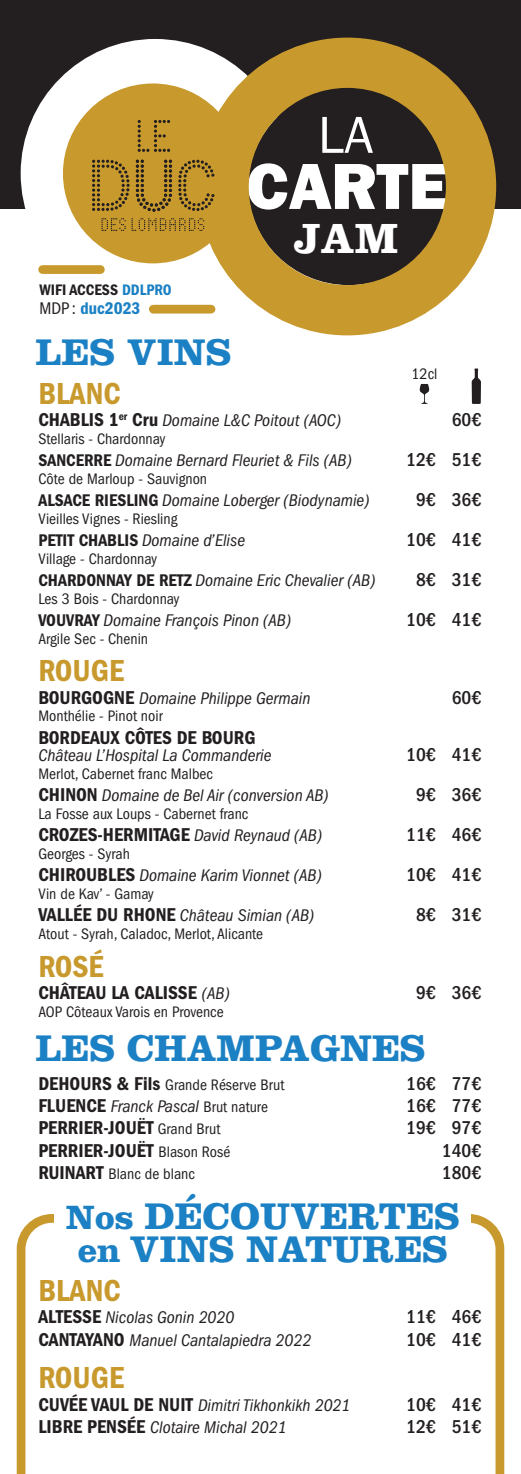
<style>
.page{position:relative;width:521px;height:1474px;background:#fff}
.page>*{position:absolute;margin:0;border:0;box-sizing:border-box;transform-origin:0 0}
.t1{font:65.45px "ITC Franklin Gothic Std Hvy";color:#fff}
.t2{font:52.32px "ITC Franklin Gothic Std";color:#fff}
.t3{font:700 43.75px "Clarendon";color:#fff}
.t4{font:700 38.5px/33.2px "Clarendon";color:#1b81c4;text-align:center}
.t5{font:31.5px "ITC Franklin Gothic Std Dm Cd";color:#c8992d}
.t6{font:500 condensed 19.25px "ITC Franklin Gothic Std";color:#231f20}
.t7{font:19.25px "ITC Franklin Gothic Std Dm Cd";color:#231f20}
.t8{font:italic condensed 17.5px "ITC Franklin Gothic Std";color:#231f20}
.t9{font:17.5px "ITC Franklin Gothic Std Dm Cd";color:#1b81c4}
.t10{font:condensed 15.75px "ITC Franklin Gothic Std";color:#231f20}
.t11{font:15.75px "ITC Franklin Gothic Std Dm Cd";color:#231f20}
.s1{color:#1b81c4}
.s2{font-family:"ITC Franklin Gothic Std";font-stretch:condensed;color:#231f20}
.s3{font-family:"ITC Franklin Gothic Std Dm Cd";font-style:normal;font-stretch:normal;font-size:19.25px}
.s4{font-family:"ITC Franklin Gothic Std Dm Cd";font-style:normal;font-stretch:normal}
.s5{font-family:"ITC Franklin Gothic Std";font-style:italic;font-stretch:condensed;font-size:17.5px}
.s6{font-family:"ITC Franklin Gothic Std Dm Cd";font-stretch:normal;font-size:19.25px}
.s7{font-style:normal;font-size:15.75px}
.s8{font-family:"ITC Franklin Gothic Std";font-stretch:condensed;font-size:15.75px}
.s9{font-size:35px}
</style>
<div class="page">
<div style="left:0;top:0;width:521px;height:209px;background:#231f20"></div>
<div style="left:21px;top:39px;width:269px;height:269px;background:#fff;border-radius:50%"></div>
<div style="left:63px;top:83px;width:180px;height:180px;background:#c8992d;border-radius:50%"></div>
<svg style="left:198px;top:38px;width:298px;height:297px"></svg>
<svg style="left:101px;top:218px;width:103px;height:13px"></svg>
<svg style="left:138px;top:120px;width:32px;height:32px"></svg>
<svg style="left:92px;top:160px;width:38px;height:51px"></svg>
<svg style="left:136px;top:160px;width:36px;height:52px"></svg>
<svg style="left:178px;top:159px;width:36px;height:52px"></svg>
<svg style="left:17px;top:1214px;width:487px;height:259px"></svg>
<div style="left:55px;top:1199px;width:416px;height:82px;background:#fff"></div>
<svg style="left:472px;top:368px;width:9px;height:36px"></svg>
<svg style="left:419px;top:384px;width:10px;height:20px"></svg>
<div style="left:43px;top:265px;width:57px;height:9px;background:#c8992d"></div>
<div style="left:153px;top:305px;width:58px;height:8px;background:#c8992d"></div>
<h2 class="t2" style="left:318px;top:105px;width:57px">LA</h2>
<h1 class="t1" style="left:246px;top:148px;width:203px">CARTE</h1>
<p class="t11" style="left:39px;top:280px;width:134px">WIFI ACCESS <span class="s1">DDLPRO</span></p>
<p class="t9" style="left:39px;top:298px;width:103px"><span class="s2">MDP :</span> duc2023</p>
<h3 class="t4" style="left:36px;top:334px;width:197px">LES VINS</h3>
<h3 class="t3" style="left:294px;top:212px;width:106px">JAM</h3>
<p class="t10" style="left:411px;top:365px;width:27px">12cl</p>
<h3 class="t5" style="left:38px;top:375px;width:84px">BLANC</h3>
<p class="t8" style="left:38px;top:410px;width:304px"><span class="s3">CHABLIS 1</span><sup>er</sup> <span class="s3">Cru</span> Domaine L&amp;C Poitout (AOC)</p>
<p class="t6" style="left:452px;top:409px;width:31px">60€</p>
<p class="t10" style="left:38px;top:429px;width:128px">Stellaris - Chardonnay</p>
<p class="t8" style="left:38px;top:450px;width:315px"><span class="s4">SANCERRE</span> Domaine Bernard Fleuriet &amp; Fils (AB)</p>
<p class="t6" style="left:406px;top:449px;width:77px">12€ 51€</p>
<p class="t10" style="left:38px;top:469px;width:170px">Côte de Marloup - Sauvignon</p>
<p class="t8" style="left:38px;top:490px;width:333px"><span class="s4">ALSACE RIESLING</span> Domaine Loberger (Biodynamie)</p>
<p class="t6" style="left:416px;top:489px;width:67px">9€ 36€</p>
<p class="t10" style="left:38px;top:509px;width:140px">Vieilles Vignes - Riesling</p>
<p class="t8" style="left:38px;top:530px;width:208px"><span class="s4">PETIT CHABLIS</span> Domaine d’Elise</p>
<p class="t6" style="left:406px;top:529px;width:77px">10€ 41€</p>
<p class="t10" style="left:38px;top:549px;width:120px">Village - Chardonnay</p>
<p class="t8" style="left:38px;top:570px;width:338px"><span class="s4">CHARDONNAY DE RETZ</span> Domaine Eric Chevalier (AB)</p>
<p class="t6" style="left:416px;top:569px;width:67px">8€ 31€</p>
<p class="t10" style="left:38px;top:589px;width:142px">Les 3 Bois - Chardonnay</p>
<p class="t8" style="left:38px;top:610px;width:254px"><span class="s4">VOUVRAY</span> Domaine François Pinon (AB)</p>
<p class="t6" style="left:406px;top:609px;width:77px">10€ 41€</p>
<p class="t10" style="left:38px;top:629px;width:111px">Argile Sec - Chenin</p>
<h3 class="t5" style="left:38px;top:653px;width:87px">ROUGE</h3>
<p class="t8" style="left:38px;top:688px;width:273px"><span class="s3">BOURGOGNE</span> Domaine Philippe Germain</p>
<p class="t6" style="left:452px;top:686px;width:31px">60€</p>
<p class="t10" style="left:38px;top:707px;width:126px">Monthélie - Pinot noir</p>
<p class="t7" style="left:38px;top:726px;width:219px">BORDEAUX CÔTES DE BOURG</p>
<p class="t8" style="left:38px;top:745px;width:235px">Château L’Hospital La Commanderie</p>
<p class="t6" style="left:406px;top:744px;width:77px">10€ 41€</p>
<p class="t10" style="left:38px;top:765px;width:176px">Merlot, Cabernet franc Malbec</p>
<p class="t8" style="left:38px;top:785px;width:292px"><span class="s3">CHINON</span> Domaine de Bel Air (conversion AB)</p>
<p class="t6" style="left:416px;top:784px;width:67px">9€ 36€</p>
<p class="t10" style="left:38px;top:804px;width:211px">La Fosse aux Loups - Cabernet franc</p>
<p class="t7" style="left:38px;top:824px;width:285px">CROZES-HERMITAGE <span class="s5">David Reynaud (AB)</span></p>
<p class="t6" style="left:406px;top:824px;width:77px">11€ 46€</p>
<p class="t10" style="left:38px;top:844px;width:93px">Georges - Syrah</p>
<p class="t8" style="left:38px;top:865px;width:285px"><span class="s3">CHIROUBLES</span> Domaine Karim Vionnet (AB)</p>
<p class="t6" style="left:406px;top:864px;width:77px">10€ 41€</p>
<p class="t10" style="left:38px;top:884px;width:117px">Vin de Kav’ - Gamay</p>
<p class="t8" style="left:38px;top:905px;width:277px"><span class="s3">VALLÉE DU RHONE</span> Château Simian (AB)</p>
<p class="t6" style="left:416px;top:904px;width:67px">8€ 31€</p>
<p class="t10" style="left:38px;top:924px;width:226px">Atout - Syrah, Caladoc, Merlot, Alicante</p>
<h3 class="t5" style="left:38px;top:948px;width:67px">ROSÉ</h3>
<p class="t7" style="left:38px;top:981px;width:193px">CHÂTEAU LA CALISSE <span class="s5">(AB)</span></p>
<p class="t6" style="left:416px;top:981px;width:67px">9€ 36€</p>
<p class="t10" style="left:38px;top:1002px;width:187px">AOP Côteaux Varois en Provence</p>
<h3 class="t4" style="left:36px;top:1030px;width:391px">LES CHAMPAGNES</h3>
<p class="t10" style="left:38px;top:1075px;width:247px"><span class="s6">DEHOURS &amp; Fils</span> Grande Réserve Brut</p>
<p class="t6" style="left:406px;top:1072px;width:77px">16€ 77€</p>
<p class="t8" style="left:38px;top:1096px;width:231px"><span class="s3">FLUENCE</span> Franck Pascal <span class="s7">Brut nature</span></p>
<p class="t6" style="left:406px;top:1094px;width:77px">16€ 77€</p>
<p class="t7" style="left:38px;top:1117px;width:183px">PERRIER-JOUËT <span class="s8">Grand Brut</span></p>
<p class="t6" style="left:406px;top:1117px;width:77px">19€ 97€</p>
<p class="t7" style="left:38px;top:1139px;width:193px">PERRIER-JOUËT <span class="s8">Blason Rosé</span></p>
<p class="t6" style="left:442px;top:1139px;width:41px">140€</p>
<p class="t10" style="left:38px;top:1165px;width:158px"><span class="s6">RUINART</span> Blanc de blanc</p>
<p class="t6" style="left:442px;top:1162px;width:41px">180€</p>
<h3 class="t4" style="left:66px;top:1198px;width:395px"><span class="s9">Nos</span> DÉCOUVERTES <span class="s9">en</span> VINS NATURES</h3>
<h3 class="t5" style="left:38px;top:1272px;width:84px">BLANC</h3>
<p class="t8" style="left:38px;top:1307px;width:197px"><span class="s3">ALTESSE</span> Nicolas Gonin 2020</p>
<p class="t6" style="left:406px;top:1305px;width:77px">11€ 46€</p>
<p class="t8" style="left:38px;top:1329px;width:274px"><span class="s3">CANTAYANO</span> Manuel Cantalapiedra 2022</p>
<p class="t6" style="left:406px;top:1328px;width:77px">10€ 41€</p>
<h3 class="t5" style="left:38px;top:1359px;width:87px">ROUGE</h3>
<p class="t8" style="left:38px;top:1395px;width:313px"><span class="s3">CUVÉE VAUL DE NUIT</span> Dimitri Tikhonkikh 2021</p>
<p class="t6" style="left:406px;top:1393px;width:77px">10€ 41€</p>
<p class="t8" style="left:38px;top:1417px;width:250px"><span class="s3">LIBRE PENSÉE</span> Clotaire Michal 2021</p>
<p class="t6" style="left:406px;top:1415px;width:77px">12€ 51€</p>
</div>
